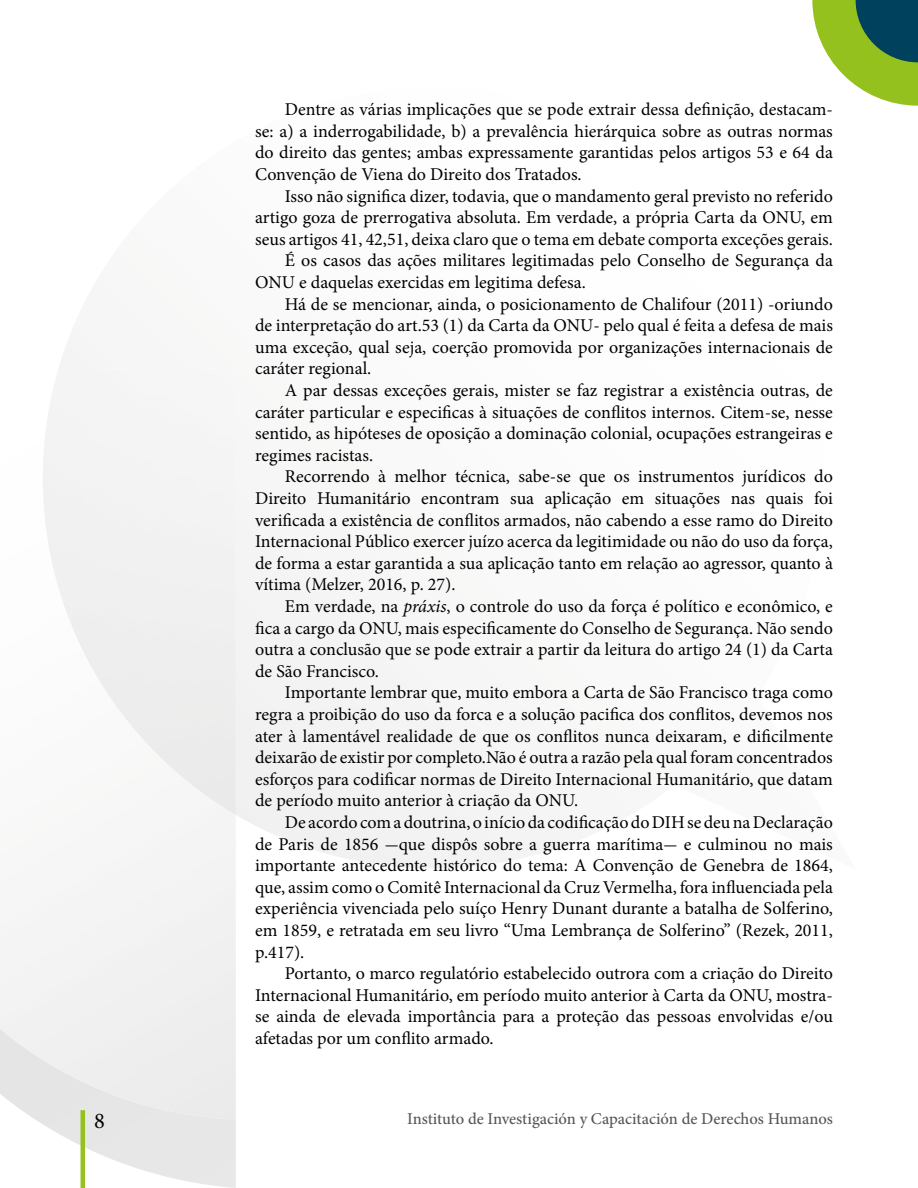
<style>
.page{position:relative;width:918px;height:1188px;background:#fff}
.page>*{position:absolute;margin:0;border:0;box-sizing:border-box;transform-origin:0 0}
.t1{font:22.5px "Minion Pro";color:#000}
.t2{font:18px/21.6px "Minion Pro";color:#000;text-align:justify}
.t3{font:500 16.5px "Minion Pro";color:#575756}
.s1{font-style:italic}
</style>
<div class="page">
<img style="left:35px;top:1119px;width:201px;height:69px">
<div style="left:41px;top:368px;width:195px;height:447px;background:#f3f3f3"></div>
<hr style="left:81px;top:1110px;width:4px;height:78px;background:#95c11e">
<svg style="left:812px;top:0;width:106px;height:106px"></svg>
<p class="t2" style="left:255px;top:99px;width:579px;text-indent:30px">Dentre as várias implicações que se pode extrair dessa definição, destacam&shy;se: a) a inderrogabilidade, b) a prevalência hierárquica sobre as outras normas do direito das gentes; ambas expressamente garantidas pelos artigos 53 e 64 da Convenção de Viena do Direito dos Tratados.</p>
<p class="t2" style="left:285px;top:185px;width:550px">Isso não significa dizer, todavia, que o mandamento geral previsto no referido</p>
<p class="t2" style="left:255px;top:207px;width:579px">artigo goza de prerrogativa absoluta. Em verdade, a própria Carta da ONU, em</p>
<p class="t2" style="left:255px;top:228px;width:579px">seus artigos 41, 42,51, deixa claro que o tema em debate comporta exceções gerais.</p>
<p class="t2" style="left:285px;top:250px;width:550px">É os casos das ações militares legitimadas pelo Conselho de Segurança da</p>
<p class="t2" style="left:255px;top:271px;width:332px">ONU e daquelas exercidas em legitima defesa.</p>
<p class="t2" style="left:285px;top:293px;width:550px">Há de se mencionar, ainda, o posicionamento de Chalifour (2011) -oriundo</p>
<p class="t2" style="left:255px;top:315px;width:579px">de interpretação do art.53 (1) da Carta da ONU- pelo qual é feita a defesa de mais</p>
<p class="t2" style="left:255px;top:336px;width:579px">uma exceção, qual seja, coerção promovida por organizações internacionais de</p>
<p class="t2" style="left:255px;top:358px;width:118px">caráter regional.</p>
<p class="t2" style="left:285px;top:379px;width:550px">A par dessas exceções gerais, mister se faz registrar a existência outras, de</p>
<p class="t2" style="left:255px;top:401px;width:579px">caráter particular e especificas à situações de conflitos internos. Citem-se, nesse</p>
<p class="t2" style="left:255px;top:423px;width:579px">sentido, as hipóteses de oposição a dominação colonial, ocupações estrangeiras e</p>
<p class="t2" style="left:255px;top:444px;width:120px">regimes racistas.</p>
<p class="t2" style="left:285px;top:466px;width:550px">Recorrendo à melhor técnica, sabe-se que os instrumentos jurídicos do</p>
<p class="t2" style="left:255px;top:487px;width:579px">Direito Humanitário encontram sua aplicação em situações nas quais foi</p>
<p class="t2" style="left:255px;top:509px;width:579px">verificada a existência de conflitos armados, não cabendo a esse ramo do Direito</p>
<p class="t2" style="left:255px;top:531px;width:579px">Internacional Público exercer juízo acerca da legitimidade ou não do uso da força,</p>
<p class="t2" style="left:255px;top:552px;width:579px">de forma a estar garantida a sua aplicação tanto em relação ao agressor, quanto à</p>
<p class="t2" style="left:255px;top:574px;width:202px">vítima (Melzer, 2016, p. 27).</p>
<p class="t2" style="left:285px;top:595px;width:550px">Em verdade, na <span class="s1">práxis</span>, o controle do uso da força é político e econômico, e</p>
<p class="t2" style="left:255px;top:617px;width:579px">fica a cargo da ONU, mais especificamente do Conselho de Segurança. Não sendo</p>
<p class="t2" style="left:255px;top:639px;width:579px">outra a conclusão que se pode extrair a partir da leitura do artigo 24 (1) da Carta</p>
<p class="t2" style="left:255px;top:660px;width:125px">de São Francisco.</p>
<p class="t2" style="left:285px;top:682px;width:550px">Importante lembrar que, muito embora a Carta de São Francisco traga como</p>
<p class="t2" style="left:255px;top:703px;width:579px">regra a proibição do uso da forca e a solução pacifica dos conflitos, devemos nos</p>
<p class="t2" style="left:255px;top:725px;width:579px">ater à lamentável realidade de que os conflitos nunca deixaram, e dificilmente</p>
<p class="t2" style="left:255px;top:747px;width:579px">deixarão de existir por completo.Não é outra a razão pela qual foram concentrados</p>
<p class="t2" style="left:255px;top:768px;width:579px">esforços para codificar normas de Direito Internacional Humanitário, que datam</p>
<p class="t2" style="left:255px;top:790px;width:325px">de período muito anterior à criação da ONU.</p>
<p class="t2" style="left:285px;top:811px;width:550px">De acordo com a doutrina, o início da codificação do DIH se deu na Declaração</p>
<p class="t2" style="left:255px;top:833px;width:579px">de Paris de 1856 -que dispôs sobre a guerra marítima- e culminou no mais</p>
<p class="t2" style="left:255px;top:855px;width:579px">importante antecedente histórico do tema: A Convenção de Genebra de 1864,</p>
<p class="t2" style="left:255px;top:876px;width:579px">que, assim como o Comitê Internacional da Cruz Vermelha, fora influenciada pela</p>
<p class="t2" style="left:255px;top:898px;width:579px">experiência vivenciada pelo suíço Henry Dunant durante a batalha de Solferino,</p>
<p class="t2" style="left:255px;top:919px;width:579px">em 1859, e retratada em seu livro “Uma Lembrança de Solferino” (Rezek, 2011,</p>
<p class="t2" style="left:255px;top:941px;width:51px">p.417).</p>
<p class="t2" style="left:285px;top:963px;width:550px">Portanto, o marco regulatório estabelecido outrora com a criação do Direito</p>
<p class="t2" style="left:255px;top:984px;width:579px">Internacional Humanitário, em período muito anterior à Carta da ONU, mostra-</p>
<p class="t2" style="left:255px;top:1006px;width:579px">se ainda de elevada importância para a proteção das pessoas envolvidas e/ou</p>
<p class="t2" style="left:255px;top:1027px;width:240px">afetadas por um conflito armado.</p>
<p class="t1" style="left:94px;top:1106px;width:12px">8</p>
<p class="t3" style="left:407px;top:1107px;width:427px">Instituto de Investigación y Capacitación de Derechos Humanos</p>
</div>
